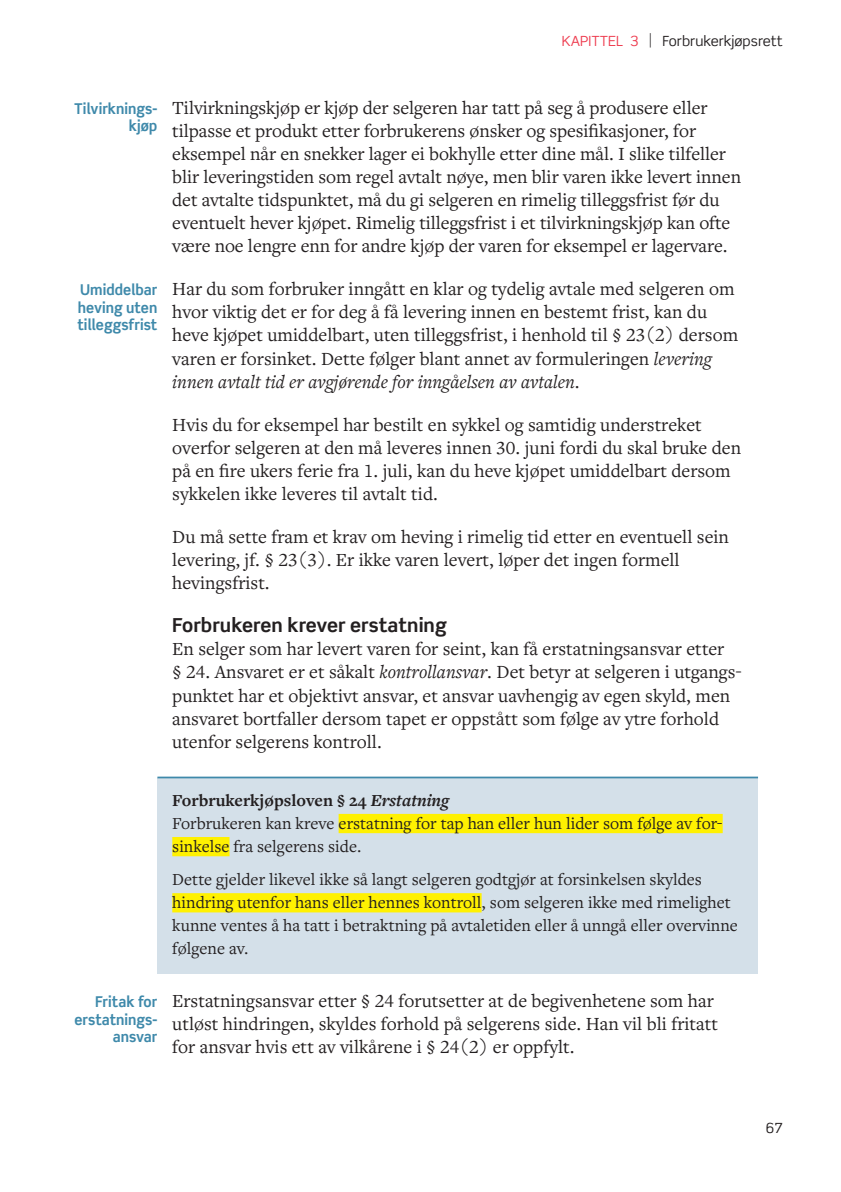
<style>
.page{position:relative;width:841px;height:1192px;background:#fff}
.page>*{position:absolute;margin:0;border:0;box-sizing:border-box;transform-origin:0 0}
.t1{font:19.25px/23.1px "Freight Text Pro";color:#231f20}
.t2{font:700 19.25px "Scene Std";color:#231f20}
.t3{font:17.5px/23.1px "Freight Text Pro";color:#231f20}
.t4{font:700 14.88px/17.5px "Scene Std";color:#3e89aa;text-align:right;scale:.95 1}
.t5{font:14px "Scene Std";color:#231f20}
.s1{color:#ee3d50}
.s2{font-size:15.4px}
.s3{font-style:italic}
.s4{font-weight:700}
.s5{font-weight:700;font-style:italic}
</style>
<div class="page">
<div style="left:157px;top:778px;width:601px;height:47px;background:#d4e0e9"></div>
<hr style="left:157px;top:776px;width:601px;height:2px;background:#3e89aa">
<div style="left:157px;top:815px;width:601px;height:56px;background:#d4e0e9"></div>
<div style="left:338px;top:813px;width:384px;height:20px;background:#fff101"></div>
<div style="left:172px;top:836px;width:57px;height:20px;background:#fff101"></div>
<div style="left:157px;top:857px;width:601px;height:116px;background:#d4e0e9"></div>
<div style="left:172px;top:893px;width:309px;height:19px;background:#fff101"></div>
<p class="t5" style="left:561px;top:32px;width:222px"><span class="s1">KAPITTEL 3</span> <span class="s2">|</span> Forbrukerkjøpsrett</p>
<p class="t4" style="left:74px;top:99px;width:89px">Tilvirknings&shy;kjøp</p>
<p class="t4" style="left:77px;top:281px;width:86px;text-align:justify">Umiddelbar heving uten tilleggsfrist</p>
<p class="t1" style="left:172px;top:95px;width:570px">Tilvirkningskjøp er kjøp der selgeren har tatt på seg å produsere eller tilpasse et produkt etter forbrukerens ønsker og spesifikasjoner, for eksempel når en snekker lager ei bokhylle etter dine mål. I slike tilfeller blir leveringstiden som regel avtalt nøye, men blir varen ikke levert innen det avtalte tidspunktet, må du gi selgeren en rimelig tilleggsfrist før du eventuelt hever kjøpet. Rimelig tilleggsfrist i et tilvirkningskjøp kan ofte være noe lengre enn for andre kjøp der varen for eksempel er lagervare.</p>
<p class="t1" style="left:172px;top:277px;width:567px">Har du som forbruker inngått en klar og tydelig avtale med selgeren om hvor viktig det er for deg å få levering innen en bestemt frist, kan du heve kjøpet umiddelbart, uten tilleggsfrist, i henhold til § 23(2) dersom varen er forsinket. Dette følger blant annet av formuleringen <span class="s3">levering innen avtalt tid er avgjørende for inngåelsen av avtalen</span>.</p>
<p class="t1" style="left:172px;top:412px;width:570px">Hvis du for eksempel har bestilt en sykkel og samtidig understreket overfor selgeren at den må leveres innen 30. juni fordi du skal bruke den på en fire ukers ferie fra 1. juli, kan du heve kjøpet umiddelbart dersom sykkelen ikke leveres til avtalt tid.</p>
<p class="t1" style="left:172px;top:524px;width:558px">Du må sette fram et krav om heving i rimelig tid etter en eventuell sein levering, jf. § 23(3). Er ikke varen levert, løper det ingen formell hevingsfrist.</p>
<p class="t2" style="left:172px;top:613px;width:276px">Forbrukeren krever erstatning</p>
<p class="t1" style="left:172px;top:636px;width:571px">En selger som har levert varen for seint, kan få erstatningsansvar etter<br>§ 24. Ansvaret er et såkalt <span class="s3">kontrollansvar</span>. Det betyr at selgeren i utgangs&shy;punktet har et objektivt ansvar, et ansvar uavhengig av egen skyld, men ansvaret bortfaller dersom tapet er oppstått som følge av ytre forhold utenfor selgerens kontroll.</p>
<p class="t4" style="left:74px;top:992px;width:89px">Fritak for erstatnings&shy;ansvar</p>
<p class="t3" style="left:172px;top:787px;width:552px"><span class="s4">Forbrukerkjøpsloven § 24</span> <span class="s5">Erstatning<br></span>Forbrukeren kan kreve erstatning for tap han eller hun lider som følge av for&shy;sinkelse fra selgerens side.</p>
<p class="t3" style="left:172px;top:867px;width:567px">Dette gjelder likevel ikke så langt selgeren godtgjør at forsinkelsen skyldes hindring utenfor hans eller hennes kontroll, som selgeren ikke med rimelighet kunne ventes å ha tatt i betraktning på avtaletiden eller å unngå eller overvinne følgene av.</p>
<p class="t1" style="left:172px;top:988px;width:547px">Erstatningsansvar etter § 24 forutsetter at de begivenhetene som har utløst hindringen, skyldes forhold på selgerens side. Han vil bli fritatt for ansvar hvis ett av vilkårene i § 24(2) er oppfylt.</p>
<p class="t5" style="left:765px;top:1119px;width:19px">67</p>
</div>
